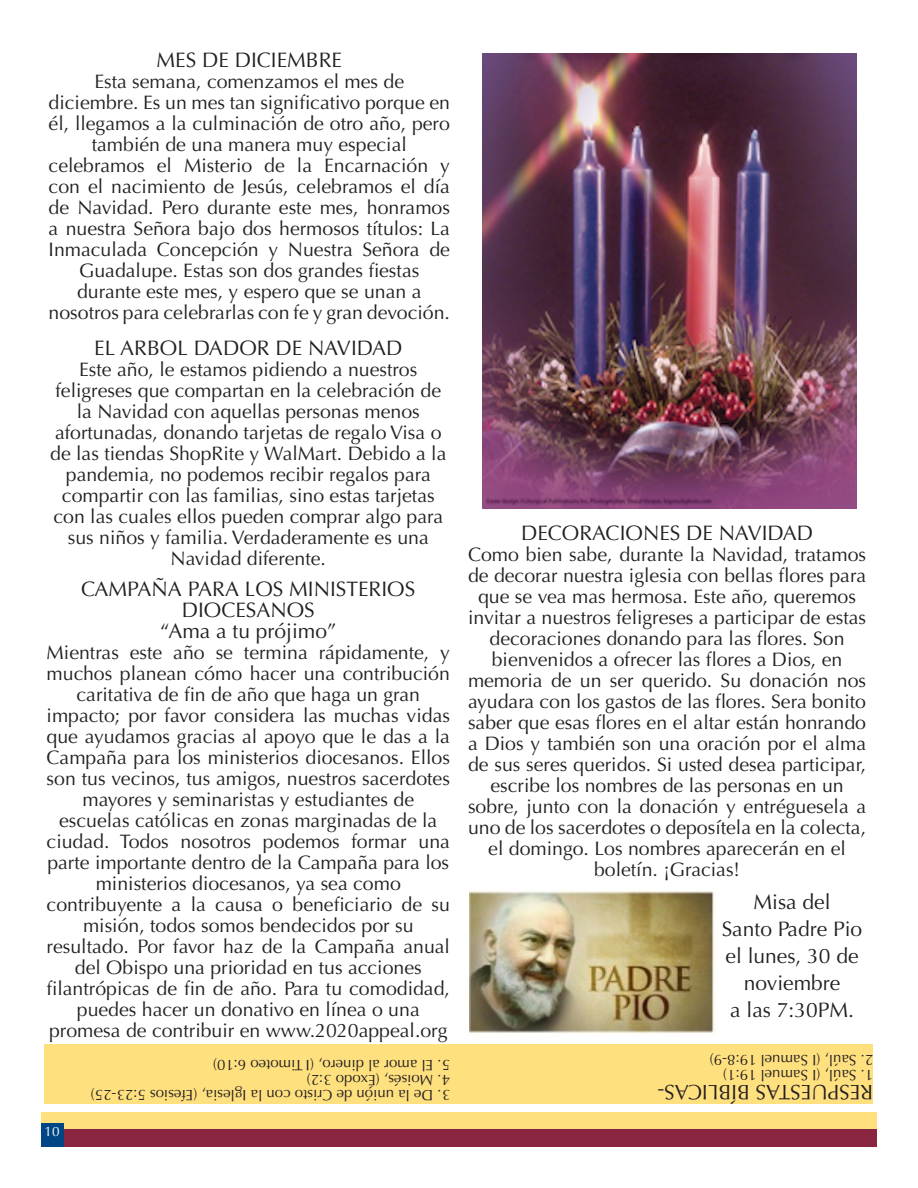
<style>
.page{position:relative;width:918px;height:1188px;background:#fff}
.page>*{position:absolute;margin:0;border:0;box-sizing:border-box;transform-origin:0 0}
.t1{font:21px "Optima";color:#231f20}
.t2{font:19.5px/21px "Optima";color:#231f20;text-align:center}
.t3{font:15px "Optima";color:#231f20}
.PAGE_NUMBER{font:13.5px "Optima";color:#fff}
</style>
<div class="page">
<div style="left:41px;top:1113px;width:836px;height:34px;background:#ffe07f"></div>
<div style="left:41px;top:1130px;width:836px;height:17px;background:#8b2642"></div>
<div style="left:41px;top:1124px;width:22px;height:23px;background:#004684"></div>
<div style="left:45px;top:1044px;width:828px;height:60px;background:#ffe07f"></div>
<img style="left:469px;top:890px;width:246px;height:144px">
<img style="left:483px;top:53px;width:373px;height:456px">
<p class="t1" style="left:157px;top:47px;width:187px">MES DE DICIEMBRE</p>
<p class="t2" style="left:94px;top:71px;width:311px">Esta semana, comenzamos el mes de</p>
<p class="t2" style="left:49px;top:92px;width:403px">diciembre. Es un mes tan significativo porque en él, llegamos a la culminación de otro año, pero también de una manera muy especial</p>
<p class="t2" style="left:49px;top:155px;width:403px">celebramos el Misterio de la Encarnación y con el nacimiento de Jesús, celebramos el día de Navidad. Pero durante este mes, honramos a nuestra Señora bajo dos hermosos títulos: La Inmaculada Concepción y Nuestra Señora de Guadalupe. Estas son dos grandes fiestas</p>
<p class="t2" style="left:77px;top:281px;width:346px">durante este mes, y espero que se unan a</p>
<p class="t2" style="left:49px;top:302px;width:403px">nosotros para celebrarlas con fe y gran devoción.</p>
<p class="t1" style="left:94px;top:336px;width:310px">EL ARBOL DADOR DE NAVIDAD</p>
<p class="t2" style="left:79px;top:359px;width:340px">Este año, le estamos pidiendo a nuestros</p>
<p class="t2" style="left:56px;top:380px;width:387px">feligreses que compartan en la celebración de la Navidad con aquellas personas menos</p>
<p class="t2" style="left:50px;top:422px;width:398px;text-align:left">afortunadas, donando tarjetas de regalo Visa o de las tiendas ShopRite y WalMart. Debido a la</p>
<p class="t2" style="left:66px;top:464px;width:366px">pandemia, no podemos recibir regalos para</p>
<p class="t2" style="left:53px;top:485px;width:391px">compartir con las familias, sino estas tarjetas con las cuales ellos pueden comprar algo para sus niños y familia. Verdaderamente es una Navidad diferente.</p>
<p class="t1" style="left:81px;top:577px;width:336px">CAMPAÑA PARA LOS MINISTERIOS</p>
<p class="t1" style="left:182px;top:598px;width:135px">DIOCESANOS</p>
<p class="t1" style="left:160px;top:619px;width:178px">“Ama a tu prójimo”</p>
<p class="t2" style="left:47px;top:642px;width:405px">Mientras este año se termina rápidamente, y muchos planean cómo hacer una contribución caritativa de fin de año que haga un gran</p>
<p class="t2" style="left:47px;top:705px;width:405px">impacto; por favor considera las muchas vidas que ayudamos gracias al apoyo que le das a la Campaña para los ministerios diocesanos. Ellos son tus vecinos, tus amigos, nuestros sacerdotes mayores y seminaristas y estudiantes de</p>
<p class="t2" style="left:59px;top:810px;width:380px">escuelas católicas en zonas marginadas de la</p>
<p class="t2" style="left:47px;top:831px;width:405px;text-align:left">ciudad. Todos nosotros podemos formar una parte importante dentro de la Campaña para los</p>
<p class="t2" style="left:96px;top:873px;width:307px">ministerios diocesanos, ya sea como</p>
<p class="t2" style="left:47px;top:894px;width:405px">contribuyente a la causa o beneficiario de su misión, todos somos bendecidos por su</p>
<p class="t2" style="left:47px;top:936px;width:405px">resultado. Por favor haz de la Campaña anual del Obispo una prioridad en tus acciones</p>
<p class="t2" style="left:47px;top:978px;width:405px">filantrópicas de fin de año. Para tu comodidad, puedes hacer un donativo en línea o una</p>
<p class="t2" style="left:49px;top:1020px;width:400px">promesa de contribuir en www.2020appeal.org</p>
<p class="PAGE_NUMBER" style="left:45px;top:1124px;width:17px">10</p>
<p class="t3" style="left:450px;top:1074px;width:239px;rotate:-180deg">5. El amor al dinero, (I Timoteo 6:10)</p>
<p class="t3" style="left:450px;top:1089px;width:145px;rotate:-180deg">4. Moisés, (Éxodo 3:2)</p>
<p class="t3" style="left:450px;top:1104px;width:361px;rotate:-180deg">3. De la unión de Cristo con la Iglesia, (Efesios 5:23-25)</p>
<p class="t1" style="left:521px;top:521px;width:293px">DECORACIONES DE NAVIDAD</p>
<p class="t2" style="left:468px;top:544px;width:400px">Como bien sabe, durante la Navidad, tratamos de decorar nuestra iglesia con bellas flores para que se vea mas hermosa. Este año, queremos</p>
<p class="t2" style="left:468px;top:607px;width:400px">invitar a nuestros feligreses a participar de estas decoraciones donando para las flores. Son</p>
<p class="t2" style="left:492px;top:649px;width:352px">bienvenidos a ofrecer las flores a Dios, en</p>
<p class="t2" style="left:468px;top:670px;width:400px">memoria de un ser querido. Su donación nos ayudara con los gastos de las flores. Sera bonito saber que esas flores en el altar están honrando a Dios y también son una oración por el alma de sus seres queridos. Si usted desea participar, escribe los nombres de las personas en un</p>
<p class="t2" style="left:468px;top:796px;width:400px">sobre, junto con la donación y entréguesela a uno de los sacerdotes o deposítela en la colecta, el domingo. Los nombres aparecerán en el</p>
<p class="t2" style="left:594px;top:859px;width:148px">boletín. ¡Gracias!</p>
<p class="t1" style="left:754px;top:890px;width:79px">Misa del</p>
<p class="t1" style="left:722px;top:917px;width:142px">Santo Padre Pio</p>
<p class="t1" style="left:726px;top:944px;width:135px">el lunes, 30 de</p>
<p class="t1" style="left:744px;top:971px;width:98px">noviembre</p>
<p class="t1" style="left:730px;top:998px;width:125px">a las 7:30PM.</p>
<p class="t3" style="left:873px;top:1068px;width:165px;rotate:-180deg">2. Saúl, (I Samuel 19:8-9)</p>
<p class="t3" style="left:873px;top:1083px;width:152px;rotate:-180deg">1. Saúl, (I Samuel 19:1)</p>
<p class="t1" style="left:873px;top:1104px;width:217px;rotate:-180deg">RESPUESTAS BÍBLICAS-</p>
</div>
